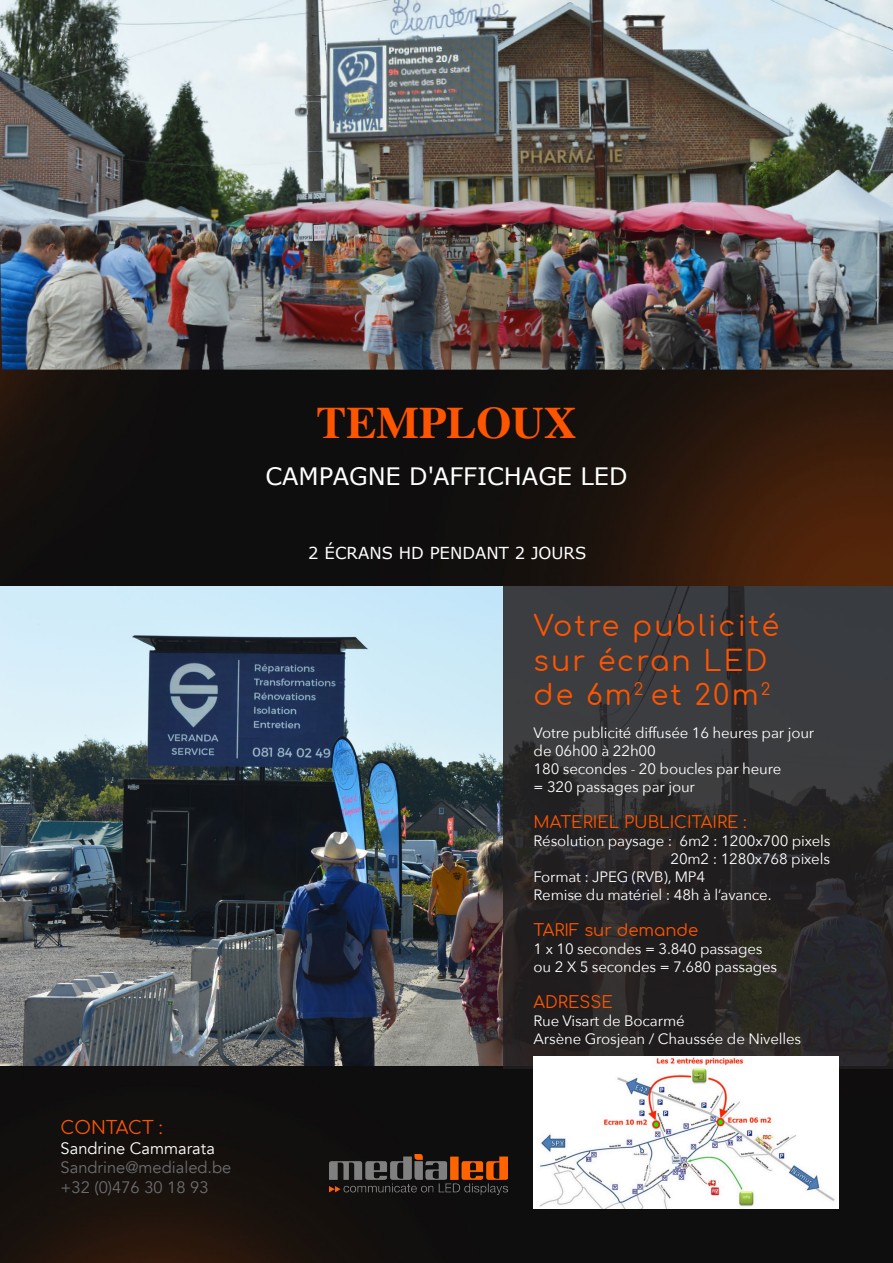
<style>
.page{position:relative;width:893px;height:1263px;background:#fff}
.page>*{position:absolute;margin:0;border:0;box-sizing:border-box;transform-origin:0 0}
.t1{font:700 45px "Times";color:#ff5400}
.t2{font:28.5px "Comfortaa";letter-spacing:.075em;color:#ff5400}
.t3{font:24px "Verdana";color:#fff}
.t4{font:18px "Comfortaa";color:#ff5400}
.t5{font:16.5px "Comfortaa";color:#ff5400}
.t6{font:16.5px "Avenir";color:#6c6d70}
.t7{font:16.5px "Verdana";color:#fff}
.t8{font:16.5px "Avenir";color:#fff}
.t9{font:15px/18px "Avenir Next";letter-spacing:-.01em;color:#fff}
</style>
<div class="page">
<img style="left:0;top:370px;width:893px;height:893px">
<img style="left:0;top:0;width:893px;height:370px">
<img style="left:0;top:587px;width:503px;height:478px">
<svg style="left:503px;top:586px;width:390px;height:482px;background:#2f2e2f"></svg>
<img style="left:329px;top:1155px;width:178px;height:40px">
<img style="left:534px;top:1057px;width:305px;height:152px">
<p class="t4" style="left:61px;top:1111px;width:104px">CONTACT :</p>
<p class="t8" style="left:61px;top:1138px;width:156px">Sandrine Cammarata</p>
<p class="t6" style="left:61px;top:1158px;width:172px">Sandrine@medialed.be</p>
<p class="t6" style="left:61px;top:1178px;width:150px">+32 (0)476 30 18 93</p>
<p class="t1" style="left:316px;top:379px;width:262px">TEMPLOUX</p>
<p class="t3" style="left:265px;top:461px;width:364px">CAMPAGNE D'AFFICHAGE LED</p>
<p class="t7" style="left:308px;top:542px;width:280px">2 ÉCRANS HD PENDANT 2 JOURS</p>
<p class="t2" style="left:534px;top:600px;width:247px">Votre publicité</p>
<p class="t2" style="left:534px;top:635px;width:235px">sur écran LED</p>
<p class="t2" style="left:534px;top:669px;width:238px">de 6m<sup>2</sup> et 20m<sup>2</sup></p>
<p class="t9" style="left:534px;top:723px;width:282px">Votre publicité diffusée 16 heures par jour</p>
<p class="t9" style="left:534px;top:741px;width:124px">de 06h00 à 22h00</p>
<p class="t9" style="left:534px;top:759px;width:249px">180 secondes - 20 boucles par heure</p>
<p class="t9" style="left:534px;top:777px;width:163px">= 320 passages par jour</p>
<p class="t5" style="left:534px;top:807px;width:215px">MATERIEL PUBLICITAIRE :</p>
<p class="t9" style="left:534px;top:831px;width:298px">Résolution paysage : 6m2 : 1200x700 pixels</p>
<p class="t9" style="left:670px;top:849px;width:161px">20m2 : 1280x768 pixels</p>
<p class="t9" style="left:534px;top:867px;width:173px">Format : JPEG (RVB), MP4</p>
<p class="t9" style="left:534px;top:885px;width:239px">Remise du matériel : 48h à l’avance.</p>
<p class="t5" style="left:534px;top:915px;width:166px">TARIF sur demande</p>
<p class="t9" style="left:534px;top:939px;width:230px">1 x 10 secondes = 3.840 passages</p>
<p class="t9" style="left:534px;top:957px;width:245px">ou 2 X 5 secondes = 7.680 passages</p>
<p class="t5" style="left:534px;top:987px;width:81px">ADRESSE</p>
<p class="t9" style="left:534px;top:1011px;width:269px">Rue Visart de Bocarmé<br>Arsène Grosjean / Chaussée de Nivelles</p>
</div>
